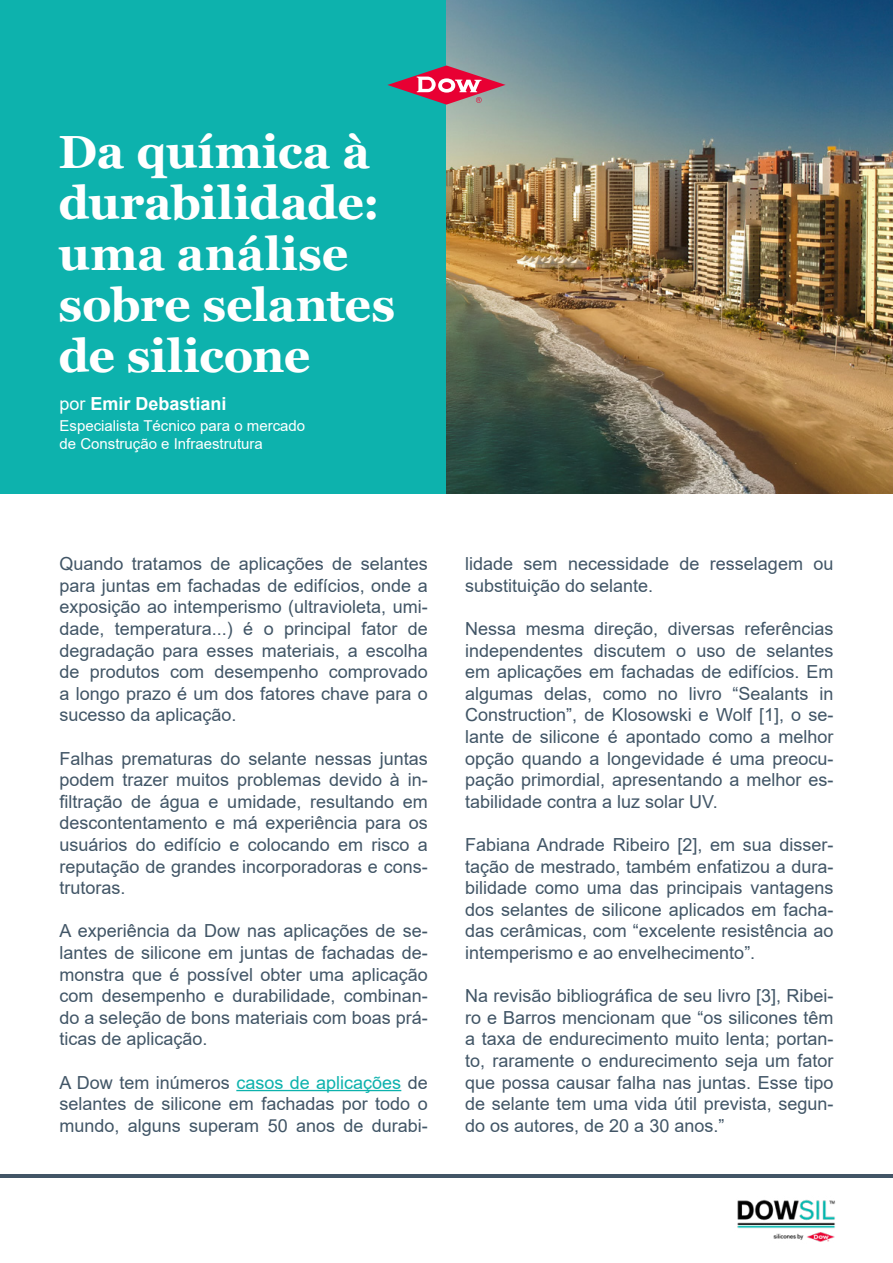
<style>
.page{position:relative;width:893px;height:1263px;background:#fff}
.page>*{position:absolute;margin:0;border:0;box-sizing:border-box;transform-origin:0 0}
.t1{font:700 46.5px/51px "Georgia";letter-spacing:-.005em;color:#fff}
.t2{font:18px/21.6px "Arial";color:#415566;text-align:justify}
.t3{font:700 18px "Arial";color:#fff}
.t4{font:15px/18px "Arial";color:#fff}
.s1{font-weight:400}
.s2{color:#0db2ad}
</style>
<div class="page">
<img style="left:737px;top:1199px;width:98px;height:43px">
<hr style="left:0;top:1174px;width:893px;height:4px;background:#425566">
<div style="left:0;top:0;width:446px;height:493px;background:#0db2ad"></div>
<hr style="left:236px;top:1090px;width:165px;height:1px;background:#0db2ad">
<img style="left:446px;top:0;width:447px;height:493px">
<svg style="left:387px;top:65px;width:119px;height:40px"></svg>
<h1 class="t1" style="left:58px;top:126px;width:338px">Da química à durabilidade: uma análise sobre selantes de silicone</h1>
<p class="t3" style="left:60px;top:391px;width:169px"><span class="s1">por</span> Emir Debastiani</p>
<p class="t4" style="left:60px;top:416px;width:247px">Especialista Técnico para o mercado de Construção e Infraestrutura</p>
<p class="t2" style="left:60px;top:553px;width:370px">Quando tratamos de aplicações de selantes para juntas em fachadas de edifícios, onde a exposição ao intemperismo (ultravioleta, umi&shy;dade, temperatura...) é o principal fator de degradação para esses materiais, a escolha de produtos com desempenho comprovado a longo prazo é um dos fatores chave para o sucesso da aplicação.</p>
<p class="t2" style="left:60px;top:747px;width:370px">Falhas prematuras do selante nessas juntas podem trazer muitos problemas devido à in&shy;filtração de água e umidade, resultando em descontentamento e má experiência para os usuários do edifício e colocando em risco a reputação de grandes incorporadoras e cons&shy;trutoras.</p>
<p class="t2" style="left:60px;top:920px;width:370px">A experiência da Dow nas aplicações de se&shy;lantes de silicone em juntas de fachadas de&shy;monstra que é possível obter uma aplicação com desempenho e durabilidade, combinan&shy;do a seleção de bons materiais com boas prá&shy;ticas de aplicação.</p>
<p class="t2" style="left:60px;top:1071px;width:370px">A Dow tem inúmeros <span class="s2">casos de aplicações</span> de selantes de silicone em fachadas por todo o mundo, alguns superam 50 anos de durabi-</p>
<p class="t2" style="left:465px;top:553px;width:370px">lidade sem necessidade de resselagem ou substituição do selante.</p>
<p class="t2" style="left:465px;top:618px;width:370px">Nessa mesma direção, diversas referências independentes discutem o uso de selantes em aplicações em fachadas de edifícios. Em algumas delas, como no livro “Sealants in Construction”, de Klosowski e Wolf [1], o se&shy;lante de silicone é apontado como a melhor opção quando a longevidade é uma preocu&shy;pação primordial, apresentando a melhor es&shy;tabilidade contra a luz solar UV.</p>
<p class="t2" style="left:465px;top:834px;width:370px">Fabiana Andrade Ribeiro [2], em sua disser&shy;tação de mestrado, também enfatizou a dura&shy;bilidade como uma das principais vantagens dos selantes de silicone aplicados em facha&shy;das cerâmicas, com “excelente resistência ao intemperismo e ao envelhecimento”.</p>
<p class="t2" style="left:465px;top:985px;width:370px">Na revisão bibliográfica de seu livro [3], Ribei&shy;ro e Barros mencionam que “os silicones têm a taxa de endurecimento muito lenta; portan&shy;to, raramente o endurecimento seja um fator que possa causar falha nas juntas. Esse tipo de selante tem uma vida útil prevista, segun&shy;do os autores, de 20 a 30 anos.”</p>
</div>
